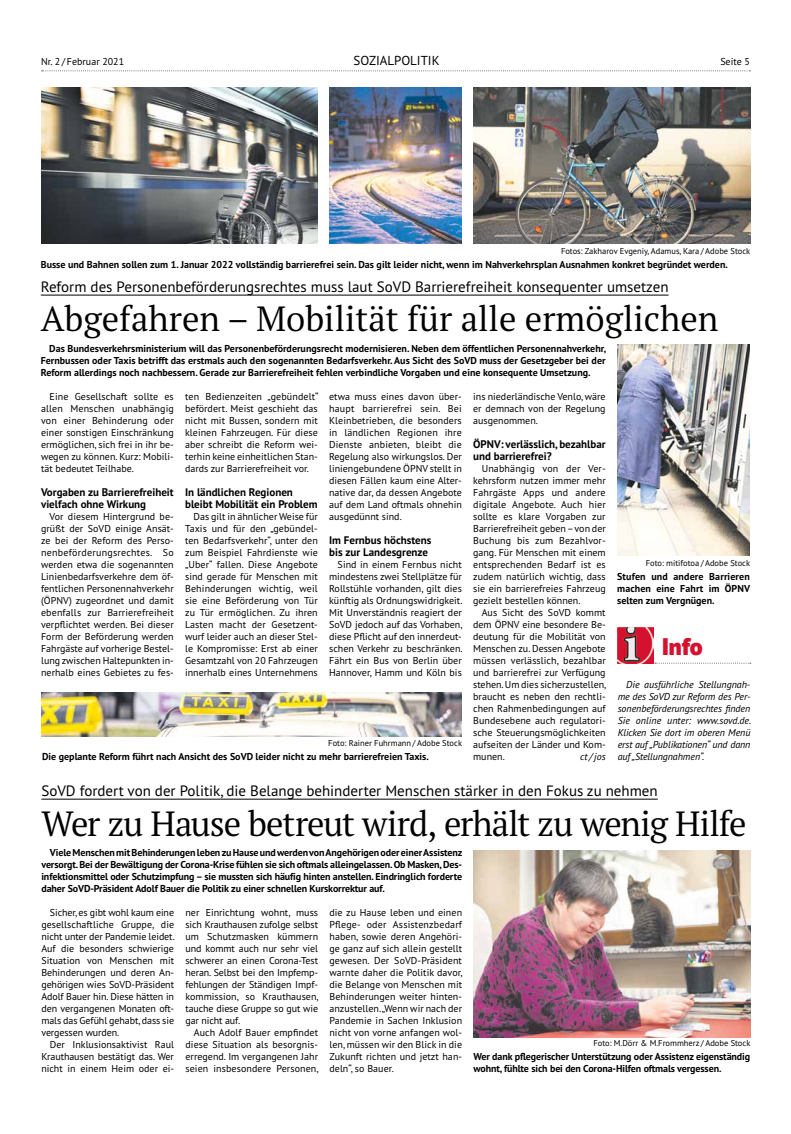
<style>
.page{position:relative;width:791px;height:1134px;background:#fff}
.page>*{position:absolute;margin:0;border:0;box-sizing:border-box;transform-origin:0 0}
.t1{font:35px "PT Serif Pro";letter-spacing:-.03em;color:#000}
.t2{font:35px "PT Serif Pro";color:#000}
.t3{font:900 24px "PT Sans Pro";color:#d51130}
.t4{font:15px "PT Sans Pro";color:#000}
.t5{font:13px "PT Sans Pro";color:#000}
.t6{font:700 11px/12px "PT Sans Pro";color:#000}
.t7{font:10px/12px "PT Sans Pro";color:#000;text-align:justify}
.t8{font:700 10px/12px "PT Sans Pro";color:#000;text-align:justify}
.t9{font:italic 10px/12px "PT Sans Pro";letter-spacing:-.01em;color:#000;text-align:justify}
.t10{font:8.5px "PT Sans Pro";color:#000}
</style>
<div class="page">
<hr style="left:41px;top:295px;width:628px;height:1px;background:#000">
<img style="left:41px;top:88px;width:277px;height:156px">
<img style="left:329px;top:88px;width:133px;height:156px">
<img style="left:617px;top:345px;width:133px;height:211px">
<img style="left:473px;top:88px;width:277px;height:156px">
<hr style="left:41px;top:799px;width:617px;height:1px;background:#000">
<img style="left:473px;top:850px;width:277px;height:187px">
<img style="left:41px;top:693px;width:421px;height:43px">
<img style="left:618px;top:628px;width:36px;height:36px">
<svg style="left:655px;top:663px;width:96px;height:1px"></svg>
<svg style="left:42px;top:70px;width:708px;height:1px"></svg>
<p class="t7" style="left:41px;top:55px;width:85px">Nr. 2 / Februar 2021</p>
<h3 class="t5" style="left:354px;top:52px;width:88px">SOZIALPOLITIK</h3>
<p class="t7" style="left:720px;top:55px;width:31px">Seite 5</p>
<p class="t10" style="left:561px;top:245px;width:191px">Fotos: Zakharov Evgeniy, Adamus, Kara / Adobe Stock</p>
<p class="t8" style="left:41px;top:258px;width:689px">Busse und Bahnen sollen zum 1. Januar 2022 vollständig barrierefrei sein. Das gilt leider nicht, wenn im Nahverkehrsplan Ausnahmen konkret begründet werden.</p>
<h3 class="t4" style="left:41px;top:277px;width:629px">Reform des Personenbeförderungsrechtes muss laut SoVD Barrierefreiheit konsequenter umsetzen</h3>
<h1 class="t2" style="left:41px;top:295px;width:679px">Abgefahren – Mobilität für alle ermöglichen</h1>
<p class="t8" style="left:41px;top:342px;width:567px;text-indent:8px">Das Bundesverkehrsministerium will das Personenbeförderungsrecht modernisieren. Neben dem öffentlichen Personennahverkehr, Fernbussen oder Taxis betrifft das erstmals auch den sogenannten Bedarfsverkehr. Aus Sicht des SoVD muss der Gesetzgeber bei der Reform allerdings noch nachbessern. Gerade zur Barrierefreiheit fehlen verbindliche Vorgaben und eine konsequente Umsetzung.</p>
<p class="t7" style="left:41px;top:390px;width:134px;text-indent:8px">Eine Gesellschaft sollte es allen Menschen unabhängig von einer Behinderung oder einer sonstigen Einschränkung ermöglichen, sich frei in ihr be&shy;wegen zu können. Kurz: Mobili&shy;tät bedeutet Teilhabe.</p>
<p class="t6" style="left:41px;top:486px;width:134px">Vorgaben zu Barrierefreiheit vielfach ohne Wirkung</p>
<p class="t7" style="left:41px;top:510px;width:134px;text-indent:9px">Vor diesem Hintergrund be&shy;grüßt der SoVD einige Ansät&shy;ze bei der Reform des Perso&shy;nenbeförderungsrechtes. So werden etwa die sogenannten Linienbedarfsverkehre dem öf&shy;fentlichen Personennahverkehr (ÖPNV) zugeordnet und damit ebenfalls zur Barrierefreiheit verpflichtet werden. Bei dieser Form der Beförderung werden Fahrgäste auf vorherige Bestel&shy;lung zwischen Haltepunkten in&shy;nerhalb eines Gebietes zu fes-</p>
<p class="t7" style="left:185px;top:390px;width:135px">ten Bedienzeiten „gebündelt“ befördert. Meist geschieht das nicht mit Bussen, sondern mit kleinen Fahrzeugen. Für diese aber schreibt die Reform wei&shy;terhin keine einheitlichen Stan&shy;dards zur Barrierefreiheit vor.</p>
<p class="t6" style="left:185px;top:486px;width:134px">In ländlichen Regionen bleibt Mobilität ein Problem</p>
<p class="t7" style="left:185px;top:510px;width:134px;text-indent:8px">Das gilt in ähnlicher Weise für Taxis und für den „gebündel&shy;ten Bedarfsverkehr“, unter den zum Beispiel Fahrdienste wie „Uber“ fallen. Diese Angebote sind gerade für Menschen mit Behinderungen wichtig, weil sie eine Beförderung von Tür zu Tür ermöglichen. Zu ihren Lasten macht der Gesetzent&shy;wurf leider auch an dieser Stel&shy;le Kompromisse: Erst ab einer Gesamtzahl von 20 Fahrzeugen innerhalb eines Unternehmens</p>
<p class="t7" style="left:329px;top:390px;width:134px">etwa muss eines davon über&shy;haupt barrierefrei sein. Bei Kleinbetrieben, die besonders in ländlichen Regionen ihre Dienste anbieten, bleibt die Regelung also wirkungslos. Der liniengebundene ÖPNV stellt in diesen Fällen kaum eine Alter&shy;native dar, da dessen Angebote auf dem Land oftmals ohnehin ausgedünnt sind.</p>
<p class="t6" style="left:329px;top:534px;width:104px">Im Fernbus höchstens bis zur Landesgrenze</p>
<p class="t7" style="left:329px;top:558px;width:135px;text-indent:8px">Sind in einem Fernbus nicht mindestens zwei Stellplätze für Rollstühle vorhanden, gilt dies künftig als Ordnungswidrigkeit.<br>Mit Unverständnis reagiert der SoVD jedoch auf das Vorhaben, diese Pflicht auf den innerdeut&shy;schen Verkehr zu beschränken.<br>Fährt ein Bus von Berlin über Hannover, Hamm und Köln bis</p>
<p class="t10" style="left:328px;top:737px;width:135px">Foto: Rainer Fuhrmann / Adobe Stock</p>
<p class="t8" style="left:42px;top:750px;width:388px">Die geplante Reform führt nach Ansicht des SoVD leider nicht zu mehr barrierefreien Taxis.</p>
<p class="t7" style="left:473px;top:390px;width:134px">ins niederländische Venlo, wäre er demnach von der Regelung ausgenommen.</p>
<p class="t6" style="left:473px;top:438px;width:134px">ÖPNV: verlässlich, bezahlbar und barrierefrei?</p>
<p class="t7" style="left:473px;top:462px;width:134px;text-indent:8px">Unabhängig von der Ver&shy;kehrsform nutzen immer mehr Fahrgäste Apps und andere digitale Angebote. Auch hier sollte es klare Vorgaben zur Barrierefreiheit geben – von der Buchung bis zum Bezahlvor&shy;gang. Für Menschen mit einem entsprechenden Bedarf ist es zudem natürlich wichtig, dass sie ein barrierefreies Fahrzeug gezielt bestellen können.</p>
<p class="t7" style="left:473px;top:606px;width:135px;text-indent:8px">Aus Sicht des SoVD kommt dem ÖPNV eine besondere Be&shy;deutung für die Mobilität von Menschen zu. Dessen Angebote müssen verlässlich, bezahlbar und barrierefrei zur Verfügung stehen. Um dies sicherzustellen, braucht es neben den rechtli&shy;chen Rahmenbedingungen auf Bundesebene auch regulatori&shy;sche Steuerungsmöglichkeiten aufseiten der Länder und Kom&shy;munen.</p>
<p class="t9" style="left:580px;top:750px;width:27px">ct / jos</p>
<p class="t10" style="left:646px;top:557px;width:106px">Foto: mitifotoa / Adobe Stock</p>
<p class="t8" style="left:617px;top:570px;width:134px">Stufen und andere Barrieren machen eine Fahrt im ÖPNV selten zum Vergnügen.</p>
<h2 class="t3" style="left:662px;top:630px;width:42px">Info</h2>
<p class="t9" style="left:618px;top:678px;width:135px;text-indent:8px">Die ausführliche Stellungnah&shy;me des SoVD zur Reform des Per&shy;sonenbeförderungsrechtes finden Sie online unter: www.sovd.de.<br>Klicken Sie dort im oberen Menü erst auf „Publikationen“ und dann auf „Stellungnahmen“.</p>
<h3 class="t4" style="left:41px;top:781px;width:618px">SoVD fordert von der Politik, die Belange behinderter Menschen stärker in den Fokus zu nehmen</h3>
<h1 class="t1" style="left:41px;top:800px;width:706px">Wer zu Hause betreut wird, erhält zu wenig Hilfe</h1>
<p class="t8" style="left:41px;top:846px;width:422px;text-indent:8px">Viele Menschen mit Behinderungen leben zu Hause und werden von Angehörigen oder einer Assistenz versorgt. Bei der Bewältigung der Corona-Krise fühlen sie sich oftmals alleingelassen. Ob Masken, Des&shy;infektionsmittel oder Schutzimpfung – sie mussten sich häufig hinten anstellen. Eindringlich forderte daher SoVD-Präsident Adolf Bauer die Politik zu einer schnellen Kurskorrektur auf.</p>
<p class="t7" style="left:41px;top:906px;width:135px;text-indent:9px">Sicher, es gibt wohl kaum eine gesellschaftliche Gruppe, die nicht unter der Pandemie leidet.<br>Auf die besonders schwierige Situation von Menschen mit Behinderungen und deren An&shy;gehörigen wies SoVD-Präsident Adolf Bauer hin. Diese hätten in den vergangenen Monaten oft&shy;mals das Gefühl gehabt, dass sie vergessen wurden.</p>
<p class="t7" style="left:41px;top:1038px;width:134px;text-indent:8px">Der Inklusionsaktivist Raul Krauthausen bestätigt das. Wer nicht in einem Heim oder ei-</p>
<p class="t7" style="left:185px;top:906px;width:135px">ner Einrichtung wohnt, muss sich Krauthausen zufolge selbst um Schutzmasken kümmern und kommt auch nur sehr viel schwerer an einen Corona-Test heran. Selbst bei den Impfemp&shy;fehlungen der Ständigen Impf&shy;kommission, so Krauthausen, tauche diese Gruppe so gut wie gar nicht auf.</p>
<p class="t7" style="left:185px;top:1026px;width:135px;text-indent:8px">Auch Adolf Bauer empfindet diese Situation als besorgnis&shy;erregend. Im vergangenen Jahr seien insbesondere Personen,</p>
<p class="t7" style="left:329px;top:906px;width:135px">die zu Hause leben und einen Pflege- oder Assistenzbedarf haben, sowie deren Angehöri&shy;ge ganz auf sich allein gestellt gewesen. Der SoVD-Präsident warnte daher die Politik davor, die Belange von Menschen mit Behinderungen weiter hinten&shy;anzustellen. „Wenn wir nach der Pandemie in Sachen Inklusion nicht von vorne anfangen wol&shy;len, müssen wir den Blick in die Zukunft richten und jetzt han&shy;deln“, so Bauer.</p>
<p class="t10" style="left:593px;top:1037px;width:159px">Foto: M.Dörr &amp; M.Frommherz / Adobe Stock</p>
<p class="t8" style="left:473px;top:1050px;width:278px">Wer dank pflegerischer Unterstützung oder Assistenz eigenständig wohnt, fühlte sich bei den Corona-Hilfen oftmals vergessen.</p>
</div>
